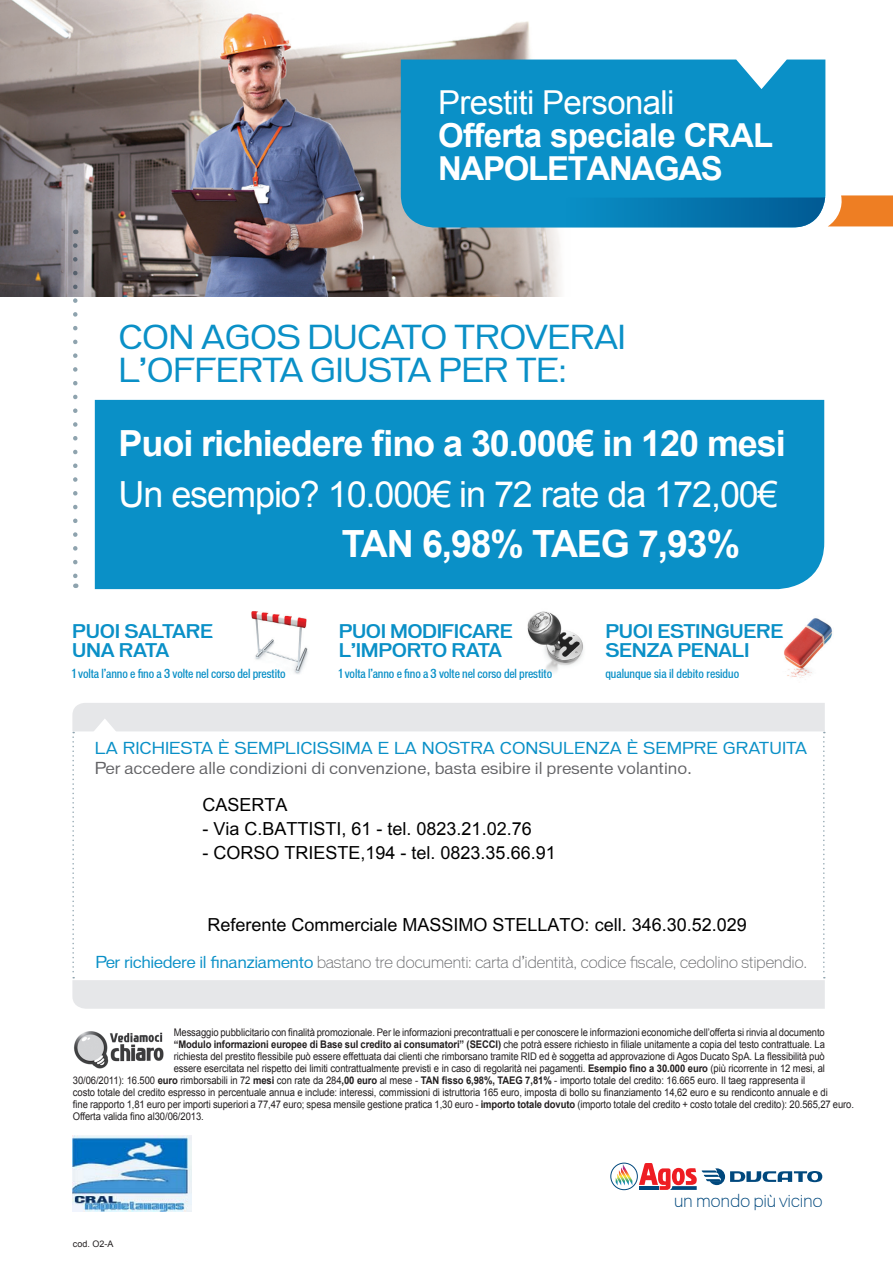
<style>
.page{position:relative;width:893px;height:1263px;background:#fff}
.page>*{position:absolute;margin:0;border:0;box-sizing:border-box;transform-origin:0 0}
.t1{font:700 37.5px "Arial";letter-spacing:-.03em;color:#fff}
.t2{font:700 36px/51px "Arial";letter-spacing:-.03em;color:#fff}
.t3{font:33px/33px "Arial";letter-spacing:-.02em;color:#fff}
.t4{font:31.5px "Vonnes";letter-spacing:-.02em;color:#0a90c7}
.t5{font:18px "Arial";color:#000}
.t6{font:500 18px/19.5px "Vonnes";letter-spacing:-.03em;color:#0a90c7}
.t7{font:18px "Arial";color:#000}
.t8{font:300 17.1px "Vonnes";letter-spacing:-.02em;color:#00487d}
.t9{font:300 15.75px "Vonnes";letter-spacing:-.03em;color:#6c6d70}
.t10{font:15.75px "Vonnes";color:#636366}
.t11{font:15.75px "Vonnes";color:#0a90c7}
.t12{font:500 condensed 12px "Vonnes";letter-spacing:-.01em;color:#0a90c7}
.t13{font:10.5px "Arial";letter-spacing:-.01em;color:#231f20;scale:.9 1}
.t14{font:9px "Arial";color:#231f20}
.s1{font-weight:700}
.s2{font-weight:400}
.s3{font-style:inherit}
.s4{font-weight:400;color:#0a90c7}
</style>
<div class="page">
<img style="left:0;top:0;width:571px;height:296px">
<div style="left:401px;top:60px;width:424px;height:104px;background:#0a90c7"></div>
<svg style="left:401px;top:164px;width:492px;height:64px;background:#2d93bd"></svg>
<svg style="left:639px;top:1163px;width:183px;height:27px"></svg>
<svg style="left:611px;top:1163px;width:26px;height:27px"></svg>
<div style="left:610px;top:1163px;width:28px;height:27px;border:1px solid #00487d;border-radius:50%"></div>
<svg style="left:616px;top:1164px;width:16px;height:21px"></svg>
<svg style="left:73px;top:245px;width:5px;height:343px"></svg>
<svg style="left:72px;top:703px;width:753px;height:306px"></svg>
<img style="left:74px;top:1031px;width:90px;height:38px">
<div style="left:95px;top:400px;width:729px;height:189px;background:#0a90c7"></div>
<img style="left:251px;top:611px;width:57px;height:63px">
<img style="left:527px;top:611px;width:57px;height:61px">
<img style="left:784px;top:618px;width:49px;height:62px">
<img style="left:72px;top:1135px;width:120px;height:76px">
<h3 class="t3" style="left:438px;top:87px;width:337px">Prestiti Personali<br><span class="s1">Offerta speciale</span> <span class="s1">CRAL<br>NAPOLETANAGAS</span></h3>
<h3 class="t4" style="left:119px;top:319px;width:25px">CON</h3>
<h3 class="t4" style="left:201px;top:319px;width:26px">AGOS</h3>
<h3 class="t4" style="left:307px;top:319px;width:49px">DUCATO</h3>
<h3 class="t4" style="left:454px;top:319px;width:25px">TRO</h3>
<h3 class="t4" style="left:525px;top:319px;width:43px">VERAI</h3>
<h3 class="t4" style="left:119px;top:352px;width:120px">L’OFFERTA</h3>
<h3 class="t4" style="left:310px;top:352px;width:21px">GIUSTA</h3>
<h3 class="t4" style="left:438px;top:352px;width:24px">PER</h3>
<h3 class="t4" style="left:516px;top:352px;width:53px">TE :</h3>
<h2 class="t2" style="left:119px;top:419px;width:669px">Puoi richiedere fino a 30.000€ in 120 mesi<br><span class="s2">Un esempio?</span> <span class="s2">10.000</span><span class="s2">€ in</span> <span class="s2">72</span> <span class="s2">rate da</span> <span class="s2">172</span><span class="s2">,</span><span class="s2">00</span><span class="s2">€</span></h2>
<h1 class="t1" style="left:342px;top:519px;width:400px">TAN <span class="s3">6</span>,<span class="s3">98</span>% TAEG <span class="s3">7</span>,<span class="s3">93</span>%</h1>
<h3 class="t6" style="left:72px;top:621px;width:142px">PUOI SALTARE<br>UNA RATA</h3>
<p class="t12" style="left:72px;top:667px;width:215px">1 volta l’anno e fino a 3 volte nel corso del prestito</p>
<h3 class="t6" style="left:339px;top:621px;width:175px">PUOI MODIFICARE<br>L’IMPORTO</h3>
<h3 class="t6" style="left:452px;top:641px;width:52px">RATA</h3>
<p class="t12" style="left:339px;top:667px;width:215px">1 volta l’anno e fino a 3 volte nel corso del prestito</p>
<h3 class="t6" style="left:605px;top:621px;width:180px">PUOI ESTINGUERE<br>SEN</h3>
<h3 class="t6" style="left:646px;top:641px;width:44px">ZA PENALI</h3>
<p class="t12" style="left:605px;top:667px;width:135px">qualunque sia il debito residuo</p>
<h3 class="t11" style="left:95px;top:739px;width:714px">La richiesta è semplicissima e la nostra consulenza è sempre gratuita</h3>
<h3 class="t10" style="left:95px;top:759px;width:598px">Per accedere alle condizioni di convenzione, basta esibire il presente volantino.</h3>
<h3 class="t7" style="left:202px;top:793px;width:87px">CASERTA</h3>
<h3 class="t5" style="left:202px;top:818px;width:331px">- Via <span class="s3">C</span>.<span class="s3">BATTISTI</span>, <span class="s3">61</span> - tel. 08<span class="s3">23</span>.<span class="s3">21</span>.02.<span class="s3">76</span></h3>
<h3 class="t7" style="left:202px;top:841px;width:355px"><span class="s3">-</span> CORSO TRIESTE,194 <span class="s3">- tel. 08</span>23<span class="s3">.</span>35<span class="s3">.</span>66<span class="s3">.</span>91</h3>
<h3 class="t5" style="left:208px;top:914px;width:541px">Referente Commerciale <span class="s3">MASSIMO STELLATO</span>: cell. 34<span class="s3">6</span>.<span class="s3">30.52</span>.<span class="s3">029</span></h3>
<h3 class="t9" style="left:96px;top:953px;width:713px"><span class="s4">Per richiedere il finanziamento</span> bastano tre documenti: carta d’identità, codice fiscale, cedolino stipendio.</h3>
<p class="t13" style="left:174px;top:1025px;width:725px">Messaggio pubblicitario con finalità promozionale. Per le informazioni precontrattuali e per conoscere le informazioni economiche dell’offerta si rinvia al documento</p>
<p class="t13" style="left:174px;top:1037px;width:725px"><span class="s1">“Modulo informazioni europee di Base sul credito ai consumatori” (SECCI)</span> che potrà essere richiesto in filiale unitamente a copia del testo contrattuale. La</p>
<p class="t13" style="left:174px;top:1049px;width:725px">richiesta del prestito flessibile può essere effettuata dai clienti che rimborsano tramite RID ed è soggetta ad approvazione di Agos Ducato SpA. La flessibilità può</p>
<p class="t13" style="left:174px;top:1061px;width:725px">essere esercitata nel rispetto dei limiti contrattualmente previsti e in caso di regolarità nei pagamenti. <span class="s1">Esempio fino a 30.000 euro</span> (più ricorrente in 12 mesi, al</p>
<p class="t13" style="left:73px;top:1073px;width:815px">30/06/2011): <span class="s3">16.500</span> <span class="s1">euro</span> rimborsabili in <span class="s3">72</span> <span class="s1">mesi</span> con rate da <span class="s3">284</span><span class="s1">,</span><span class="s1">00</span> <span class="s1">euro</span> al mese - <span class="s1">TAN fisso</span> <span class="s1">6</span><span class="s1">,</span><span class="s1">98</span><span class="s1">%, TAEG</span> <span class="s1">7</span><span class="s1">,</span><span class="s1">81</span><span class="s1">%</span> - importo totale del credito: <span class="s3">16.665</span> euro. Il taeg rappresenta il</p>
<p class="t13" style="left:73px;top:1085px;width:840px">costo totale del credito espresso in percentuale annua e include: interessi, commissioni di istruttoria <span class="s3">165</span> euro, imposta di bollo su finanziamento 14,62 euro e su rendiconto annuale e di</p>
<p class="t13" style="left:73px;top:1097px;width:869px">fine rapporto 1,81 euro per importi superiori a 77,47 euro; spesa mensile gestione pratica 1,30 euro - <span class="s1">importo totale dovuto</span> (importo totale del credito + costo totale del credito): <span class="s3">20.565,27</span> euro.</p>
<p class="t13" style="left:73px;top:1109px;width:147px">Offerta valida fino al<span class="s3">30</span>/<span class="s3">06</span>/<span class="s3">2013</span>.</p>
<p class="t14" style="left:73px;top:1238px;width:42px">cod. O2-A</p>
<h3 class="t8" style="left:674px;top:1190px;width:150px">un mondo più vicino</h3>
</div>
